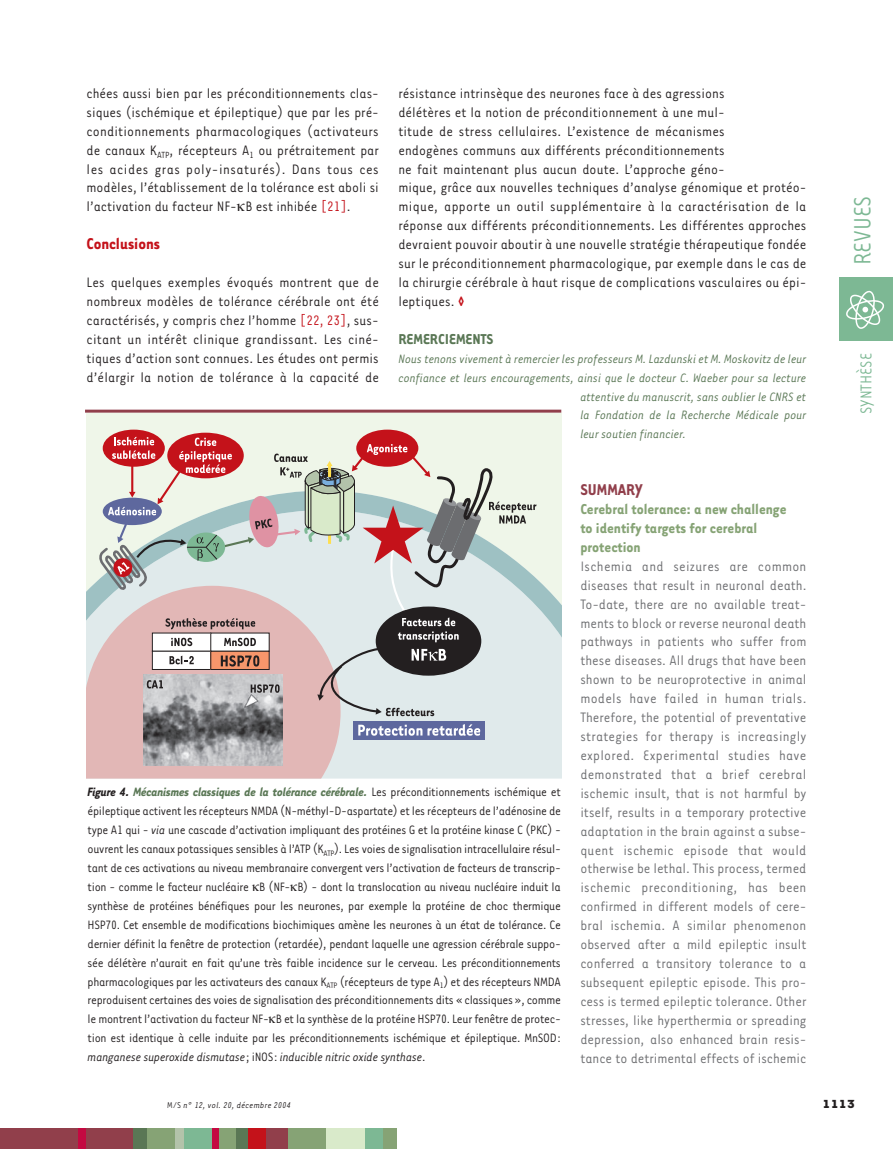
<style>
.page{position:relative;width:893px;height:1149px;background:#fff}
.page>*{position:absolute;margin:0;border:0;box-sizing:border-box;transform-origin:0 0}
.t1{font:27px "Tarzana Narrow";color:#7db894}
.t2{font:700 18px "Tarzana Narrow";color:#c4121a}
.t3{font:18px "Tarzana Narrow";color:#7db894}
.t4{font:700 18px "Tarzana Narrow";color:#913f4b}
.t5{font:700 16.5px/18.9px "Tarzana Narrow";color:#86a375}
.t6{font:700 16.5px "Tarzana Narrow";color:#5a7755}
.t7{font:15.75px/18.9px "Tarzana Narrow";letter-spacing:.005em;color:#231f20;text-align:justify}
.t8{font:15.75px/18.9px "Tarzana Narrow";color:#6c6d70;text-align:justify}
.t9{font:13.95px/18.9px "Tarzana Narrow";letter-spacing:-.02em;color:#231f20;text-align:justify}
.t10{font:italic 13.95px "Tarzana Narrow";letter-spacing:-.01em;color:#5a7755}
.t11{font:700 13.5px "Tarzana Wide";color:#231f20}
.t12{font:italic 9.75px "Tarzana Narrow";letter-spacing:.02em;color:#231f20}
.s1{color:#c4121a}
.s2{font-weight:700;color:#c4121a}
.s3{font-weight:700;font-style:italic}
.s4{font-weight:700;font-style:italic;color:#5a7755}
.s5{font-style:italic}
.s6{font-style:normal}
</style>
<div class="page">
<div style="left:840px;top:276px;width:53px;height:64px;background:#7db894"></div>
<svg style="left:846px;top:291px;width:38px;height:38px"></svg>
<div style="left:0;top:1127px;width:134px;height:21px;background:#913f4b"></div>
<div style="left:133px;top:1127px;width:22px;height:21px;background:#5a7755"></div>
<div style="left:235px;top:1127px;width:13px;height:21px;background:#5a7755"></div>
<div style="left:147px;top:1127px;width:29px;height:21px;background:#86a375"></div>
<div style="left:183px;top:1127px;width:30px;height:21px;background:#7db894"></div>
<div style="left:364px;top:1127px;width:20px;height:21px;background:#7db894"></div>
<div style="left:217px;top:1127px;width:19px;height:21px;background:#86a375"></div>
<div style="left:383px;top:1127px;width:14px;height:21px;background:#86a375"></div>
<div style="left:287px;top:1127px;width:39px;height:21px;background:#86a375"></div>
<div style="left:326px;top:1127px;width:38px;height:21px;background:#d9eaca"></div>
<div style="left:175px;top:1127px;width:8px;height:21px;background:#b3c3aa"></div>
<div style="left:78px;top:1127px;width:7px;height:21px;background:#c40941"></div>
<div style="left:213px;top:1127px;width:6px;height:21px;background:#c40941"></div>
<div style="left:248px;top:1127px;width:27px;height:21px;background:#c4121a"></div>
<div style="left:267px;top:1127px;width:21px;height:21px;background:#913f4b"></div>
<div style="left:86px;top:412px;width:476px;height:78px;background:#eff6e9"></div>
<div style="left:341px;top:637px;width:221px;height:141px;background:#e0eaeb"></div>
<svg style="left:86px;top:490px;width:476px;height:147px;background:#e0ece3"></svg>
<svg style="left:86px;top:585px;width:255px;height:193px;background:#debcbb"></svg>
<svg style="left:103px;top:429px;width:62px;height:37px"></svg>
<svg style="left:356px;top:429px;width:62px;height:37px"></svg>
<div style="left:353px;top:721px;width:132px;height:18px;background:#5e689e"></div>
<svg style="left:358px;top:724px;width:123px;height:11px"></svg>
<img style="left:144px;top:716px;width:138px;height:49px">
<svg style="left:97px;top:433px;width:439px;height:283px;background:#cac1be"></svg>
<hr style="left:85px;top:409px;width:476px;height:3px;background:#913f4b">
<p class="t7" style="left:87px;top:83px;width:294px">chées aussi bien par les préconditionnements clas&shy;siques (ischémique et épileptique) que par les pré&shy;conditionnements pharmacologiques (activateurs de canaux K<sub>ATP</sub>, récepteurs A<sub>1</sub> ou prétraitement par les acides gras poly-insaturés). Dans tous ces modèles, l’établissement de la tolérance est aboli si l’activation du facteur NF- B est inhibée <span class="s1">[21]</span>.</p>
<p class="t2" style="left:87px;top:232px;width:75px">Conclusions</p>
<p class="t7" style="left:87px;top:272px;width:294px">Les quelques exemples évoqués montrent que de nombreux modèles de tolérance cérébrale ont été caractérisés, y compris chez l’homme <span class="s1">[22, 23]</span>, sus&shy;citant un intérêt clinique grandissant. Les ciné&shy;tiques d’action sont connues. Les études ont permis d’élargir la notion de tolérance à la capacité de</p>
<p class="t7" style="left:398px;top:83px;width:410px;text-align:left">résistance intrinsèque des neurones face à des agressions<br>délétères et la notion de préconditionnement à une mul-<br>titude de stress cellulaires. L’existence de mécanismes<br>endogènes communs aux différents préconditionnements<br>ne fait maintenant plus aucun doute. L’approche géno-<br>mique, grâce aux nouvelles techniques d’analyse génomique et protéo&shy;mique, apporte un outil supplémentaire à la caractérisation de la réponse aux différents préconditionnements. Les différentes approches devraient pouvoir aboutir à une nouvelle stratégie thérapeutique fondée sur le préconditionnement pharmacologique, par exemple dans le cas de la chirurgie cérébrale à haut risque de complications vasculaires ou épi&shy;leptiques. <span class="s2">◊</span></p>
<p class="t6" style="left:398px;top:328px;width:97px">RemeRCiemeNTs</p>
<p class="t10" style="left:398px;top:349px;width:410px">Nous tenons vivement à remercier les professeurs M. Lazdunski et M. Moskovitz de leur</p>
<p class="t10" style="left:398px;top:368px;width:410px">confiance et leurs encouragements, ainsi que le docteur C. Waeber pour sa lecture</p>
<p class="t10" style="left:580px;top:387px;width:228px">attentive du manuscrit, sans oublier le CNRS et</p>
<p class="t10" style="left:580px;top:406px;width:228px">la Fondation de la Recherche Médicale pour</p>
<p class="t10" style="left:580px;top:425px;width:107px">leur soutien financier.</p>
<p class="t9" style="left:88px;top:781px;width:475px"><span class="s3">Figure 4.</span> <span class="s4">Mécanismes classiques de la tolérance cérébrale.</span> Les préconditionnements ischémique et épileptique activent les récepteurs NMDA (N-méthyl-D-aspartate) et les récepteurs de l’adénosine de type A1 qui - <span class="s5">via</span> une cascade d’activation impliquant des protéines G et la protéine kinase C (PKC) - ouvrent les canaux potassiques sensibles à l’ATP (K<sub>ATP</sub>). Les voies de signalisation intracellulaire résul&shy;tant de ces activations au niveau membranaire convergent vers l’activation de facteurs de transcrip&shy;tion - comme le facteur nucléaire B (NF- B) - dont la translocation au niveau nucléaire induit la synthèse de protéines bénéfiques pour les neurones, par exemple la protéine de choc thermique HSP70. Cet ensemble de modifications biochimiques amène les neurones à un état de tolérance. Ce dernier définit la fenêtre de protection (retardée), pendant laquelle une agression cérébrale suppo&shy;sée délétère n’aurait en fait qu’une très faible incidence sur le cerveau. Les préconditionnements pharmacologiques par les activateurs des canaux K<sub>ATP</sub> (récepteurs de type A<sub>1</sub>) et des récepteurs NMDA reproduisent certaines des voies de signalisation des préconditionnements dits « classiques », comme le montrent l’activation du facteur NF- B et la synthèse de la protéine HSP70. Leur fenêtre de protec&shy;tion est identique à celle induite par les préconditionnements ischémique et épileptique. MnSOD: <span class="s5">manganese superoxide dismutase</span>; iNOS: <span class="s5">inducible nitric oxide synthase</span>.</p>
<p class="t12" style="left:167px;top:1098px;width:125px"><span class="s6">M/S</span> n° 12, vol. 20, décembre 2004</p>
<p class="t4" style="left:580px;top:478px;width:64px">sUmmARY</p>
<p class="t5" style="left:580px;top:498px;width:208px">Cerebral tolerance: a new challenge to identify targets for cerebral protection</p>
<p class="t8" style="left:580px;top:555px;width:228px">Ischemia and seizures are common diseases that result in neuronal death.<br>To-date, there are no available treat&shy;ments to block or reverse neuronal death pathways in patients who suffer from these diseases. All drugs that have been shown to be neuroprotective in animal models have failed in human trials.<br>Therefore, the potential of preventative strategies for therapy is increasingly explored. Experimental studies have demonstrated that a brief cerebral ischemic insult, that is not harmful by itself, results in a temporary protective adaptation in the brain against a subse&shy;quent ischemic episode that would otherwise be lethal. This process, termed ischemic preconditioning, has been confirmed in different models of cere&shy;bral ischemia. A similar phenomenon observed after a mild epileptic insult conferred a transitory tolerance to a subsequent epileptic episode. This pro&shy;cess is termed epileptic tolerance. Other stresses, like hyperthermia or spreading depression, also enhanced brain resis&shy;tance to detrimental effects of ischemic</p>
<h1 class="t1" style="left:845px;top:265px;width:71px;rotate:-90deg">REVUES</h1>
<p class="t3" style="left:855px;top:414px;width:62px;rotate:-90deg">SYNTHÈSE</p>
<p class="t11" style="left:822px;top:1095px;width:34px">1113</p>
</div>
